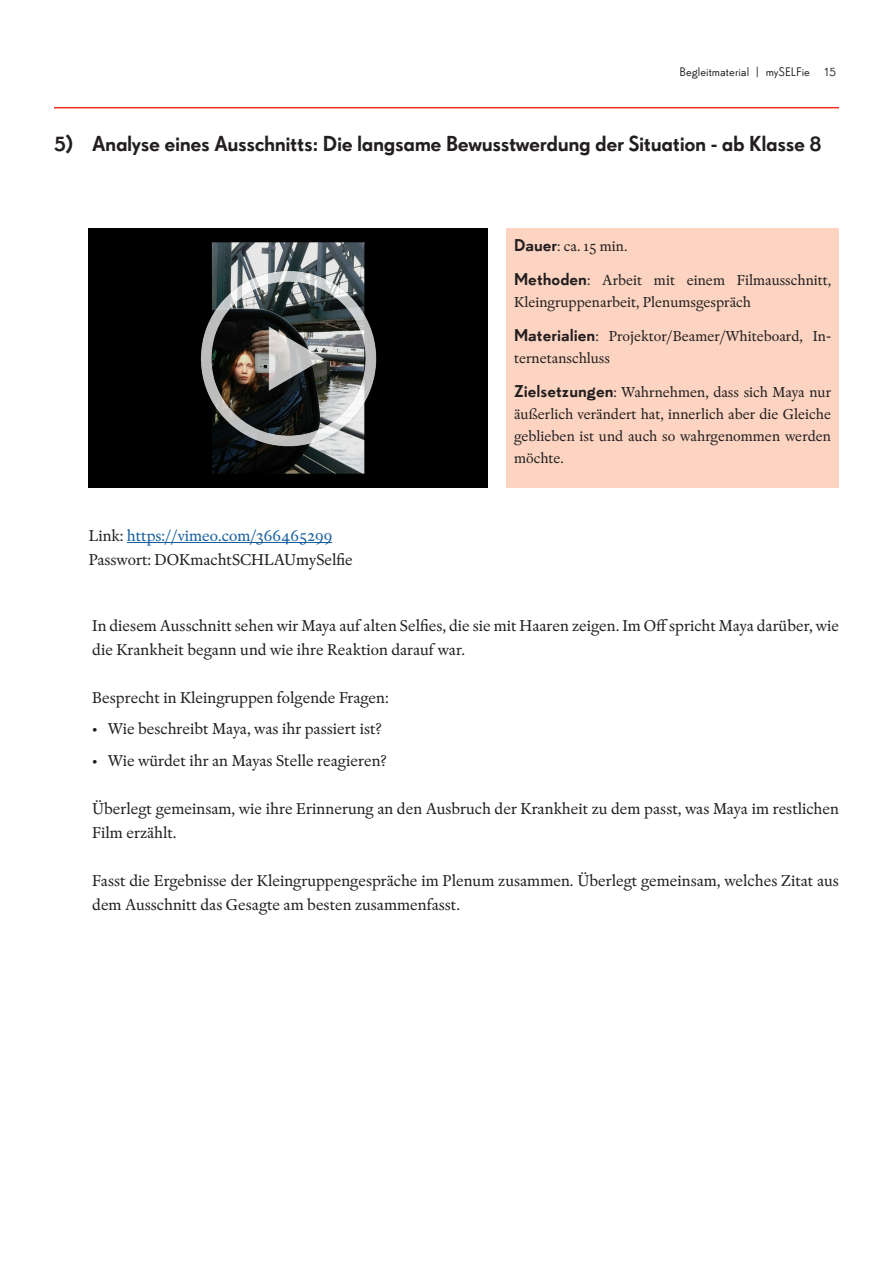
<style>
.page{position:relative;width:893px;height:1263px;background:#fff}
.page>*{position:absolute;margin:0;border:0;box-sizing:border-box;transform-origin:0 0}
.t1{font:21px "Super Grotesk A Med LF";letter-spacing:-.02em;color:#231f20}
.Paragraph{font:16.5px/24px "Rongel";color:#231f20}
.Paragraph-2{font:15.15px/22px "Rongel";color:#231f20}
.t2{font:12px "Super Grotesk B Rg LF";color:#231f20}
.s1{color:#175d9e}
.s2{font-family:"Super Grotesk B Med LF";font-size:16.65px}
</style>
<div class="page">
<hr style="left:54px;top:107px;width:785px;height:1px;background:#ee2e22">
<div style="left:506px;top:229px;width:333px;height:259px;background:#fcd4c1"></div>
<img style="left:89px;top:229px;width:399px;height:259px">
<img style="left:199px;top:269px;width:178px;height:178px">
<hr style="left:127px;top:542px;width:205px;height:1px;background:#175d9e">
<p class="t2" style="left:679px;top:65px;width:158px">Begleitmaterial | mySELFie 15</p>
<p class="t1" style="left:54px;top:131px;width:769px">5) Analyse eines Ausschnitts: Die langsame Bewusstwerdung der Situation - ab Klasse 8</p>
<p class="Paragraph" style="left:89px;top:524px;width:266px">Link: <span class="s1">https://vimeo.com/366465299<br></span>Passwort: DOKmachtSCHLAUmySelfie</p>
<p class="Paragraph-2" style="left:514px;top:235px;width:115px"><span class="s2">Dauer</span>: ca. 15 min.</p>
<p class="Paragraph-2" style="left:514px;top:269px;width:319px"><span class="s2">Methoden</span>: Arbeit mit einem Filmausschnitt,<br>Kleingruppenarbeit, Plenumsgespräch</p>
<p class="Paragraph-2" style="left:514px;top:325px;width:319px"><span class="s2">Materialien</span>: Projektor/Beamer/Whiteboard, In&shy;ternetanschluss</p>
<p class="Paragraph-2" style="left:514px;top:381px;width:319px;text-align:justify"><span class="s2">Zielsetzungen</span>: Wahrnehmen, dass sich Maya nur äußerlich verändert hat, innerlich aber die Gleiche geblieben ist und auch so wahrgenommen werden möchte.</p>
<p class="Paragraph" style="left:92px;top:614px;width:748px">In diesem Ausschnitt sehen wir Maya auf alten Selfies, die sie mit Haaren zeigen. Im Off spricht Maya darüber, wie die Krankheit begann und wie ihre Reaktion darauf war.</p>
<p class="Paragraph" style="left:92px;top:686px;width:298px">Besprecht in Kleingruppen folgende Fragen:</p>
<p class="Paragraph" style="left:92px;top:717px;width:291px">• Wie beschreibt Maya, was ihr passiert ist?</p>
<p class="Paragraph" style="left:92px;top:749px;width:296px">• Wie würdet ihr an Mayas Stelle reagieren?</p>
<p class="Paragraph" style="left:92px;top:797px;width:748px">Überlegt gemeinsam, wie ihre Erinnerung an den Ausbruch der Krankheit zu dem passt, was Maya im restlichen<br>Film erzählt.</p>
<p class="Paragraph" style="left:92px;top:869px;width:748px">Fasst die Ergebnisse der Kleingruppengespräche im Plenum zusammen. Überlegt gemeinsam, welches Zitat aus dem Ausschnitt das Gesagte am besten zusammenfasst.</p>
</div>
